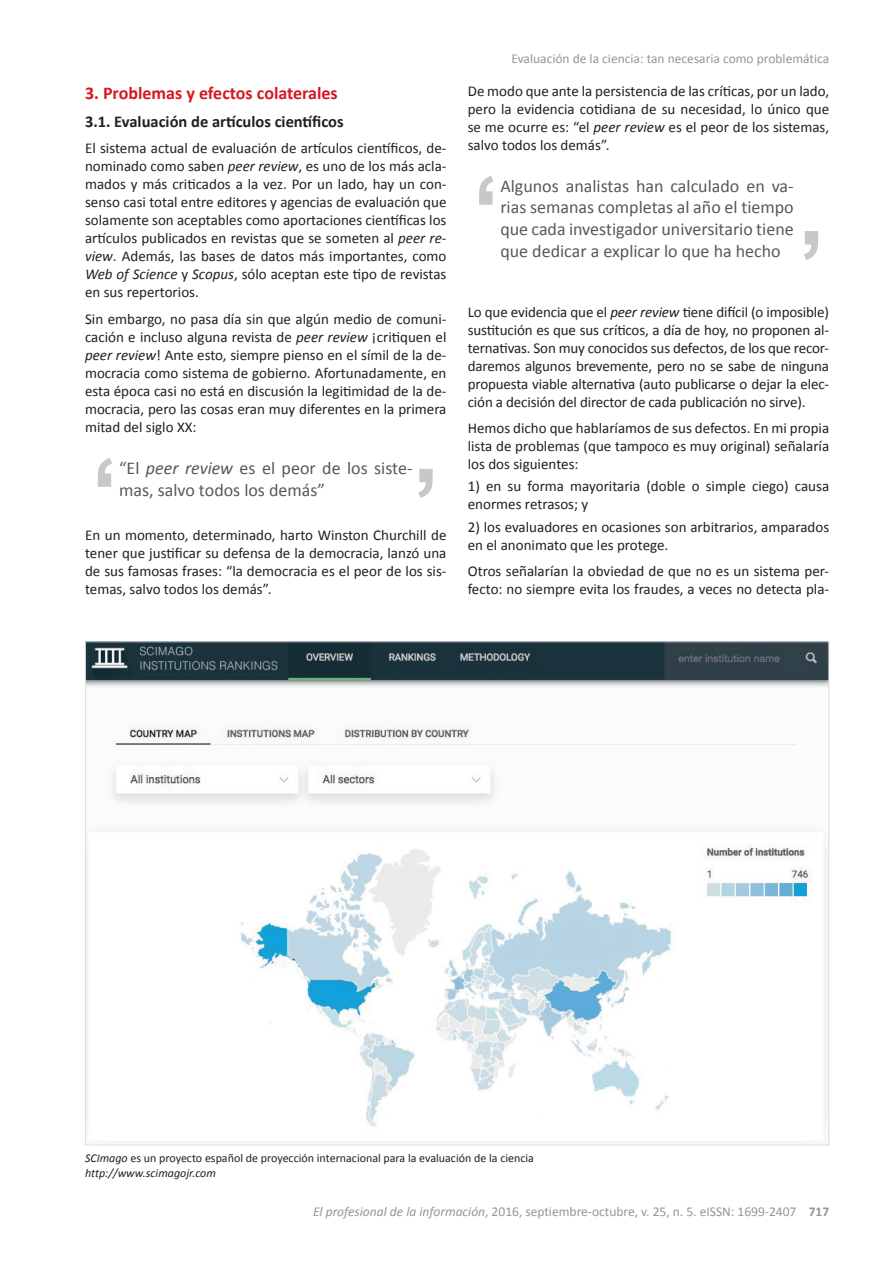
<style>
.page{position:relative;width:893px;height:1263px;background:#fff}
.page>*{position:absolute;margin:0;border:0;box-sizing:border-box;transform-origin:0 0}
.t1{font:18px/21.6px "Calibri";color:#57585a}
.t2{font:700 18px "Calibri";color:#d7171f}
.t3{font:700 16.5px "Calibri";color:#231f20}
.t4{font:15px/18px "Calibri";color:#231f20;text-align:justify}
.t5{font:13.5px "Calibri";color:#939598}
.t6{font:12px/14.4px "Calibri";color:#231f20}
.s1{font-style:italic}
.s2{font-weight:700}
</style>
<div class="page">
<svg style="left:418px;top:469px;width:15px;height:29px"></svg>
<svg style="left:98px;top:458px;width:14px;height:29px"></svg>
<img style="left:87px;top:643px;width:740px;height:500px">
<svg style="left:85px;top:1128px;width:451px;height:18px"></svg>
<svg style="left:804px;top:231px;width:14px;height:29px"></svg>
<svg style="left:479px;top:176px;width:15px;height:29px"></svg>
<p class="t2" style="left:85px;top:81px;width:254px">3. Problemas y efectos colaterales</p>
<p class="t3" style="left:85px;top:111px;width:260px">3.1. Evaluación de artículos científicos</p>
<p class="t4" style="left:85px;top:139px;width:363px">El sistema actual de evaluación de artículos científicos, de&shy;nominado como saben <span class="s1">peer review</span>, es uno de los más acla&shy;mados y más criticados a la vez. Por un lado, hay un con&shy;senso casi total entre editores y agencias de evaluación que solamente son aceptables como aportaciones científicas los artículos publicados en revistas que se someten al <span class="s1">peer re&shy;view</span>. Además, las bases de datos más importantes, como <span class="s1">Web of Science</span> y <span class="s1">Scopus</span>, sólo aceptan este tipo de revistas en sus repertorios.</p>
<p class="t4" style="left:85px;top:310px;width:363px">Sin embargo, no pasa día sin que algún medio de comuni&shy;cación e incluso alguna revista de <span class="s1">peer review</span> ¡critiquen el <span class="s1">peer review</span>! Ante esto, siempre pienso en el símil de la de&shy;mocracia como sistema de gobierno. Afortunadamente, en esta época casi no está en discusión la legitimidad de la de&shy;mocracia, pero las cosas eran muy diferentes en la primera mitad del siglo XX:</p>
<p class="t1" style="left:119px;top:457px;width:295px">“El <span class="s1">peer review</span> es el peor de los siste&shy;mas, salvo todos los demás”</p>
<p class="t4" style="left:85px;top:526px;width:363px">En un momento, determinado, harto Winston Churchill de tener que justificar su defensa de la democracia, lanzó una de sus famosas frases: “la democracia es el peor de los sis&shy;temas, salvo todos los demás”.</p>
<p class="t5" style="left:511px;top:50px;width:319px">Evaluación de la ciencia: tan necesaria como problemática</p>
<p class="t4" style="left:468px;top:82px;width:363px">De modo que ante la persistencia de las críticas, por un lado, pero la evidencia cotidiana de su necesidad, lo único que se me ocurre es: “el <span class="s1">peer review</span> es el peor de los sistemas, salvo todos los demás”.</p>
<p class="t1" style="left:500px;top:175px;width:295px;text-align:justify">Algunos analistas han calculado en va&shy;rias semanas completas al año el tiempo que cada investigador universitario tiene que dedicar a explicar lo que ha hecho</p>
<p class="t4" style="left:468px;top:303px;width:363px">Lo que evidencia que el <span class="s1">peer review</span> tiene difícil (o imposible) sustitución es que sus críticos, a día de hoy, no proponen al&shy;ternativas. Son muy conocidos sus defectos, de los que recor&shy;daremos algunos brevemente, pero no se sabe de ninguna propuesta viable alternativa (auto publicarse o dejar la elec&shy;ción a decisión del director de cada publicación no sirve).</p>
<p class="t4" style="left:468px;top:419px;width:363px">Hemos dicho que hablaríamos de sus defectos. En mi propia lista de problemas (que tampoco es muy original) señalaría los dos siguientes:</p>
<p class="t4" style="left:468px;top:477px;width:363px">1) en su forma mayoritaria (doble o simple ciego) causa enormes retrasos; y</p>
<p class="t4" style="left:468px;top:518px;width:363px">2) los evaluadores en ocasiones son arbitrarios, amparados en el anonimato que les protege.</p>
<p class="t4" style="left:468px;top:562px;width:363px">Otros señalarían la obviedad de que no es un sistema per&shy;fecto: no siempre evita los fraudes, a veces no detecta pla-</p>
<p class="t6" style="left:85px;top:1151px;width:450px"><span class="s1">SCImago</span> es un proyecto español de proyección internacional para la evaluación de la ciencia <span class="s1">http://www.scimagojr.com</span></p>
<p class="t5" style="left:313px;top:1203px;width:518px"><span class="s1">El profesional de la información</span>, 2016, septiembre-octubre, v. 25, n. 5. eISSN: 1699-2407 <span class="s2">717</span></p>
</div>
